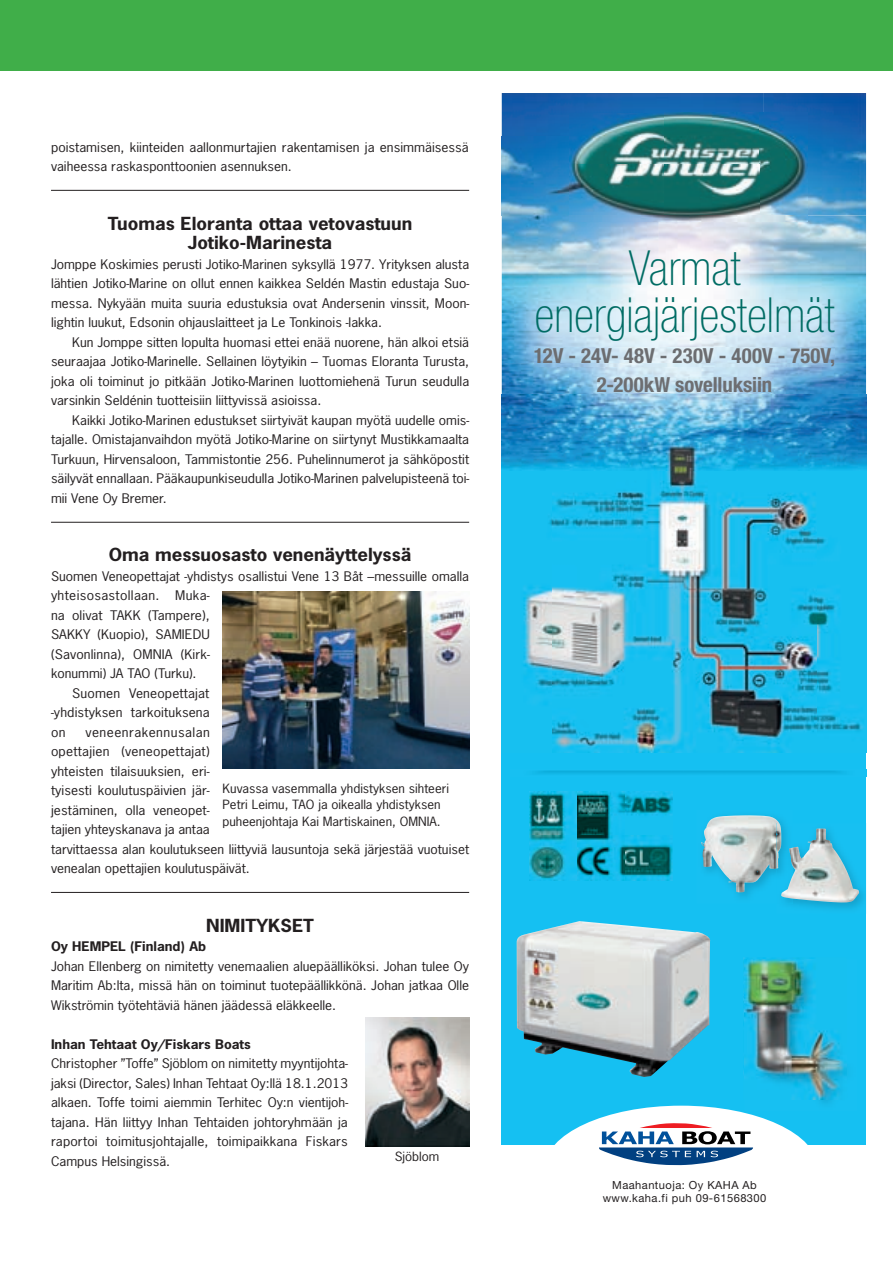
<style>
.page{position:relative;width:893px;height:1263px;background:#fff}
.page>*{position:absolute;margin:0;border:0;box-sizing:border-box;transform-origin:0 0}
.t1{font:100 condensed 48.45px/47.1px "Helvetica Neue";letter-spacing:.005em;color:#006c64;text-align:center}
.t2{font:700 condensed 20.7px "Helvetica Neue";letter-spacing:-.005em;color:#6d6e71}
.t3{font:700 condensed 20.7px "Helvetica Neue";letter-spacing:-.005em;color:#6c6d70}
.t4{font:700 16.95px/19.5px "News Gothic Std";color:#231f20;text-align:center;scale:1.1 1}
.t5{font:12.45px/19.5px "News Gothic Std";color:#231f20;text-align:justify;scale:1.1 1}
.t6{font:12.45px/19.5px "News Gothic Std";color:#231f20;scale:1.11 1}
.t7{font:700 12.45px "News Gothic Std";color:#231f20;scale:1.1 1}
.t8{font:12px/16.5px "News Gothic Std";color:#231f20;scale:1.1 1}
.t9{font:11.1px/13.4px "Helvetica Neue";letter-spacing:.04em;color:#231f20;text-align:center}
</style>
<div class="page">
<div style="left:0;top:0;width:893px;height:71px;background:#40ae49"></div>
<div style="left:502px;top:395px;width:364px;height:750px;background:#15c0f2"></div>
<img style="left:764px;top:93px;width:102px;height:122px">
<img style="left:502px;top:93px;width:262px;height:43px">
<img style="left:502px;top:136px;width:67px;height:79px">
<svg style="left:554px;top:1106px;width:254px;height:60px"></svg>
<img style="left:569px;top:113px;width:238px;height:102px">
<img style="left:502px;top:215px;width:364px;height:537px">
<img style="left:534px;top:348px;width:300px;height:18px">
<img style="left:516px;top:921px;width:195px;height:156px">
<img style="left:597px;top:377px;width:174px;height:15px">
<img style="left:737px;top:815px;width:39px;height:82px">
<img style="left:701px;top:815px;width:44px;height:77px">
<img style="left:791px;top:828px;width:72px;height:81px">
<img style="left:776px;top:823px;width:17px;height:81px">
<img style="left:776px;top:823px;width:5px;height:46px">
<img style="left:781px;top:829px;width:78px;height:73px">
<img style="left:744px;top:1064px;width:103px;height:47px">
<img style="left:744px;top:959px;width:102px;height:140px">
<img style="left:530px;top:792px;width:143px;height:88px">
<img style="left:365px;top:1018px;width:104px;height:128px">
<img style="left:223px;top:592px;width:246px;height:177px">
<hr style="left:51px;top:522px;width:418px;height:1px;background:#231f20">
<hr style="left:51px;top:892px;width:418px;height:1px;background:#231f20">
<hr style="left:51px;top:190px;width:418px;height:1px;background:#231f20">
<p class="t6" style="left:51px;top:137px;width:378px">poistamisen, kiinteiden aallonmurtajien rakentamisen ja ensimmäisessä vaiheessa raskasponttoonien asennuksen.</p>
<h3 class="t4" style="left:108px;top:213px;width:278px">Tuomas Eloranta ottaa vetovastuun<br>Jotiko-Marinesta</h3>
<p class="t5" style="left:51px;top:254px;width:382px">Jomppe Koskimies perusti Jotiko-Marinen syksyllä 1977. Yrityksen alusta lähtien Jotiko-Marine on ollut ennen kaikkea Seldén Mastin edustaja Suo&shy;messa. Nykyään muita suuria edustuksia ovat Andersenin vinssit, Moon&shy;lightin luukut, Edsonin ohjauslaitteet ja Le Tonkinois -lakka.</p>
<p class="t5" style="left:51px;top:332px;width:382px;text-indent:21px">Kun Jomppe sitten lopulta huomasi ettei enää nuorene, hän alkoi etsiä seuraajaa Jotiko-Marinelle. Sellainen löytyikin – Tuomas Eloranta Turusta, joka oli toiminut jo pitkään Jotiko-Marinen luottomiehenä Turun seudulla varsinkin Seldénin tuotteisiin liittyvissä asioissa.</p>
<p class="t5" style="left:51px;top:410px;width:382px;text-indent:21px">Kaikki Jotiko-Marinen edustukset siirtyivät kaupan myötä uudelle omis&shy;tajalle. Omistajanvaihdon myötä Jotiko-Marine on siirtynyt Mustikkamaalta Turkuun, Hirvensaloon, Tammistontie 256. Puhelinnumerot ja sähköpostit säilyvät ennallaan. Pääkaupunkiseudulla Jotiko-Marinen palvelupisteenä toi&shy;mii Vene Oy Bremer.</p>
<h3 class="t4" style="left:109px;top:545px;width:277px">Oma messuosasto venenäyttelyssä</h3>
<p class="t5" style="left:51px;top:566px;width:382px">Suomen Veneopettajat -yhdistys osallistui Vene 13 Båt –messuille omalla yhteisosastollaan.</p>
<p class="t6" style="left:51px;top:585px;width:145px;text-align:justify;text-indent:124px">Muka&shy;na olivat TAKK (Tampere), SAKKY (Kuopio), SAMIEDU (Savonlinna), OMNIA (Kirk&shy;konummi) JA TAO (Turku).</p>
<p class="t6" style="left:51px;top:683px;width:145px;text-align:justify;text-indent:21px">Suomen Veneopettajat -yhdistyksen tarkoituksena on</p>
<p class="t6" style="left:51px;top:722px;width:378px;text-indent:34px">veneenrakennusalan<br>opettajien (veneopettajat)<br>yhteisten tilaisuuksien, eri-<br>tyisesti koulutuspäivien jär-<br>jestäminen, olla veneopet-<br>tajien yhteyskanava ja antaa<br>tarvittaessa alan koulutukseen liittyviä lausuntoja sekä järjestää vuotuiset venealan opettajien koulutuspäivät.</p>
<p class="t8" style="left:223px;top:780px;width:207px">Kuvassa vasemmalla yhdistyksen sihteeri<br>Petri Leimu, TAO ja oikealla yhdistyksen puheenjohtaja Kai Martiskainen, OMNIA.</p>
<h3 class="t4" style="left:206px;top:915px;width:100px">NIMITYKSET</h3>
<p class="t7" style="left:51px;top:938px;width:142px">Oy HEMPEL (Finland) Ab</p>
<p class="t5" style="left:51px;top:956px;width:382px">Johan Ellenberg on nimitetty venemaalien aluepäälliköksi. Johan tulee Oy Maritim Ab:lta, missä hän on toiminut tuotepäällikkönä. Johan jatkaa Olle Wikströmin työtehtäviä hänen jäädessä eläkkeelle.</p>
<p class="t7" style="left:51px;top:1036px;width:183px">Inhan Tehtaat Oy/Fiskars Boats</p>
<p class="t5" style="left:51px;top:1053px;width:272px">Christopher ”Toffe” Sjöblom on nimitetty myyntijohta&shy;jaksi (Director, Sales) Inhan Tehtaat Oy:llä 18.1.2013 alkaen. Toffe toimi aiemmin Terhitec Oy:n vientijoh&shy;tajana. Hän liittyy Inhan Tehtaiden johtoryhmään ja raportoi toimitusjohtajalle, toimipaikkana Fiskars Campus Helsingissä.</p>
<p class="t8" style="left:395px;top:1148px;width:42px">Sjöblom</p>
<h1 class="t1" style="left:534px;top:244px;width:302px">Varmat energiajärjestelmät</h1>
<h2 class="t3" style="left:534px;top:343px;width:299px">12V - 24V- 4 V - 2 V - 4 V - 7 V</h2>
<h2 class="t2" style="left:634px;top:343px;width:11px">8</h2>
<h2 class="t2" style="left:683px;top:343px;width:22px">30</h2>
<h2 class="t2" style="left:742px;top:343px;width:22px">00</h2>
<h2 class="t2" style="left:800px;top:343px;width:36px">50 ,</h2>
<h2 class="t2" style="left:597px;top:372px;width:177px">2-200kW sovelluksiin</h2>
<p class="t9" style="left:603px;top:1178px;width:165px">Maahantuoja: Oy KAHA Ab www.kaha.fi puh 09-61568300</p>
</div>
